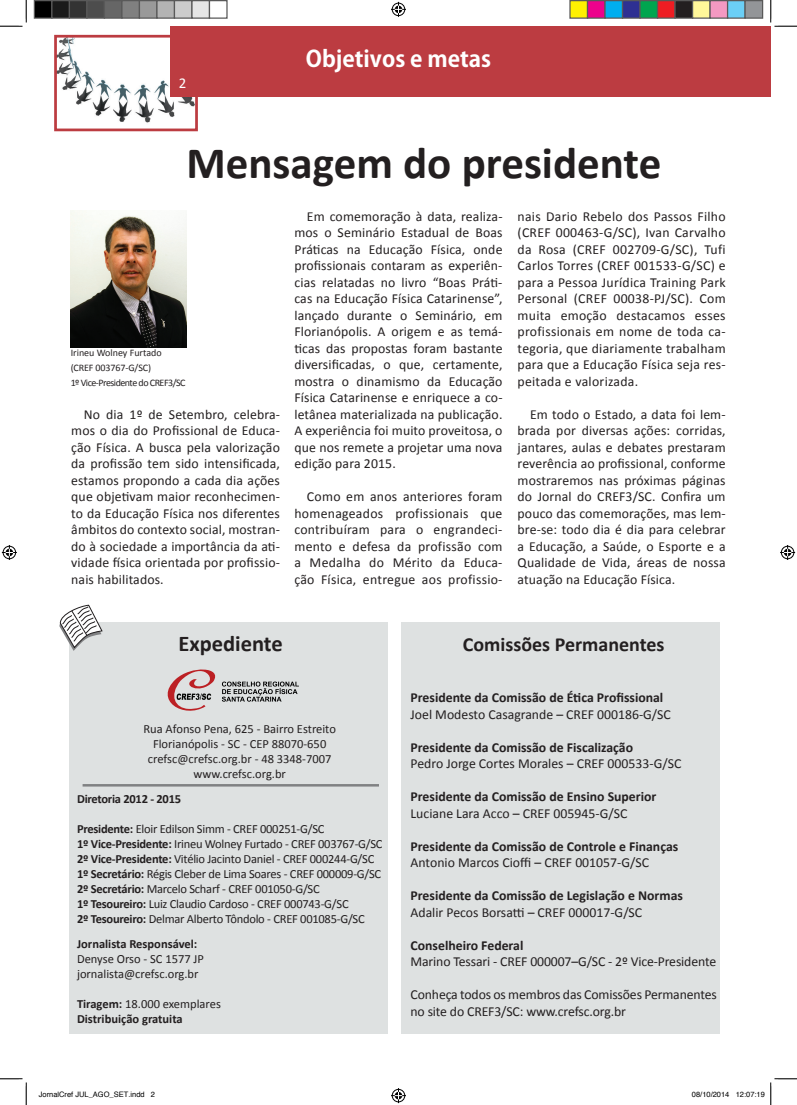
<style>
.page{position:relative;width:797px;height:1105px;background:#fff}
.page>*{position:absolute;margin:0;border:0;box-sizing:border-box;transform-origin:0 0}
.t1{font:700 45px "Calibri";color:#231f20}
.t2{font:700 22.5px "Adobe Gothic Std";color:#fff}
.t3{font:700 22.5px "Calibri";color:#231f20}
.t4{font:700 20px "Calibri";color:#231f20}
.t5{font:15px "Calibri";color:#fff}
.t6{font:13.75px/16.5px "Calibri";color:#231f20;text-align:justify}
.t7{font:700 13.75px "Calibri";color:#231f20}
.t8{font:12.5px/15px "Calibri";letter-spacing:-.02em;color:#231f20}
.t9{font:12.5px/15px "Calibri";color:#231f20}
.t10{font:700 12.5px/15px "Calibri";letter-spacing:-.01em;color:#231f20}
.t11{font:10px/15px "Calibri";letter-spacing:-.01em;color:#231f20}
.t12{font:7.5px "Helvetica";color:#000}
.s1{font-weight:700}
.s2{font-weight:400}
</style>
<div class="page">
<div style="left:70px;top:622px;width:318px;height:411px;background:#dee1e1"></div>
<div style="left:401px;top:622px;width:319px;height:411px;background:#dee1e1"></div>
<img style="left:58px;top:39px;width:136px;height:84px">
<div style="left:54px;top:35px;width:144px;height:96px;border:3px solid #bc3c41"></div>
<div style="left:170px;top:26px;width:600px;height:71px;background:#bc3c41"></div>
<svg style="left:167px;top:669px;width:132px;height:42px"></svg>
<hr style="left:83px;top:784px;width:296px;height:2px;background:#808183">
<svg style="left:59px;top:604px;width:44px;height:47px"></svg>
<img style="left:71px;top:210px;width:116px;height:138px">
<svg style="left:0;top:0;width:27px;height:27px"></svg>
<svg style="left:0;top:1078px;width:27px;height:27px"></svg>
<svg style="left:770px;top:0;width:27px;height:27px"></svg>
<svg style="left:391px;top:2px;width:15px;height:15px"></svg>
<svg style="left:391px;top:1088px;width:15px;height:15px"></svg>
<svg style="left:2px;top:545px;width:15px;height:15px"></svg>
<svg style="left:780px;top:545px;width:15px;height:15px"></svg>
<div style="left:34px;top:1px;width:18px;height:17px;background:#000"></div>
<div style="left:34px;top:0;width:18px;height:19px;border:1px solid #595959"></div>
<div style="left:52px;top:1px;width:17px;height:17px;background:#1a1a1a"></div>
<div style="left:51px;top:0;width:19px;height:19px;border:1px solid #595959"></div>
<div style="left:69px;top:1px;width:18px;height:17px;background:#333"></div>
<div style="left:69px;top:0;width:19px;height:19px;border:1px solid #595959"></div>
<div style="left:87px;top:1px;width:17px;height:17px;background:#4d4d4d"></div>
<div style="left:86px;top:0;width:19px;height:19px;border:1px solid #595959"></div>
<div style="left:104px;top:1px;width:18px;height:17px;background:#666"></div>
<div style="left:104px;top:0;width:18px;height:19px;border:1px solid #595959"></div>
<div style="left:122px;top:1px;width:17px;height:17px;background:#808080"></div>
<div style="left:121px;top:0;width:19px;height:19px;border:1px solid #595959"></div>
<div style="left:139px;top:1px;width:18px;height:17px;background:#999"></div>
<div style="left:139px;top:0;width:19px;height:19px;border:1px solid #595959"></div>
<div style="left:157px;top:1px;width:17px;height:17px;background:#b3b3b3"></div>
<div style="left:156px;top:0;width:19px;height:19px;border:1px solid #595959"></div>
<div style="left:174px;top:1px;width:18px;height:17px;background:#ccc"></div>
<div style="left:174px;top:0;width:18px;height:19px;border:1px solid #595959"></div>
<div style="left:192px;top:1px;width:17px;height:17px;background:#e6e6e6"></div>
<div style="left:191px;top:0;width:19px;height:19px;border:1px solid #595959"></div>
<div style="left:209px;top:0;width:19px;height:19px;border:1px solid #595959"></div>
<div style="left:570px;top:1px;width:17px;height:17px;background:#fff101"></div>
<div style="left:569px;top:0;width:19px;height:19px;border:1px solid #595959"></div>
<div style="left:587px;top:1px;width:18px;height:17px;background:#ed028c"></div>
<div style="left:587px;top:0;width:18px;height:19px;border:1px solid #595959"></div>
<div style="left:605px;top:1px;width:17px;height:17px;background:#00aeef"></div>
<div style="left:604px;top:0;width:19px;height:19px;border:1px solid #595959"></div>
<div style="left:622px;top:1px;width:18px;height:17px;background:#2e3092"></div>
<div style="left:622px;top:0;width:18px;height:19px;border:1px solid #595959"></div>
<div style="left:640px;top:1px;width:17px;height:17px;background:#00a54f"></div>
<div style="left:639px;top:0;width:19px;height:19px;border:1px solid #595959"></div>
<div style="left:657px;top:1px;width:18px;height:17px;background:#ee1d23"></div>
<div style="left:657px;top:0;width:18px;height:19px;border:1px solid #595959"></div>
<div style="left:675px;top:1px;width:17px;height:17px;background:#231f20"></div>
<div style="left:674px;top:0;width:19px;height:19px;border:1px solid #595959"></div>
<div style="left:692px;top:1px;width:18px;height:17px;background:#fff79a"></div>
<div style="left:692px;top:0;width:18px;height:19px;border:1px solid #595959"></div>
<div style="left:710px;top:1px;width:17px;height:17px;background:#f499c2"></div>
<div style="left:709px;top:0;width:19px;height:19px;border:1px solid #595959"></div>
<div style="left:727px;top:1px;width:18px;height:17px;background:#6bcff6"></div>
<div style="left:727px;top:0;width:18px;height:19px;border:1px solid #595959"></div>
<div style="left:745px;top:1px;width:17px;height:17px;background:#939598"></div>
<div style="left:744px;top:0;width:19px;height:19px;border:1px solid #595959"></div>
<svg style="left:770px;top:1078px;width:27px;height:27px"></svg>
<p class="t5" style="left:179px;top:74px;width:9px">2</p>
<h2 class="t2" style="left:306px;top:45px;width:187px">Objetivos e metas</h2>
<h1 class="t1" style="left:186px;top:134px;width:476px">Mensagem do presidente</h1>
<p class="t11" style="left:71px;top:345px;width:116px">Irineu Wolney Furtado (CREF 003767-G/SC)<br>1º Vice-Presidente do CREF3/SC</p>
<p class="t6" style="left:71px;top:406px;width:210px;text-indent:12px">No dia 1º de Setembro, celebra&shy;mos o dia do Profissional de Educa&shy;ção Física. A busca pela valorização da profissão tem sido intensificada, estamos propondo a cada dia ações que objetivam maior reconhecimen&shy;to da Educação Física nos diferentes âmbitos do contexto social, mostran&shy;do à sociedade a importância da ati&shy;vidade física orientada por profissio&shy;nais habilitados.</p>
<p class="t6" style="left:294px;top:208px;width:210px;text-indent:12px">Em comemoração à data, realiza&shy;mos o Seminário Estadual de Boas Práticas na Educação Física, onde profissionais contaram as experiên&shy;cias relatadas no livro “Boas Práti&shy;cas na Educação Física Catarinense”, lançado durante o Seminário, em Florianópolis. A origem e as temá&shy;ticas das propostas foram bastante diversificadas, o que, certamente, mostra o dinamismo da Educação Física Catarinense e enriquece a co&shy;letânea materializada na publicação.<br>A experiência foi muito proveitosa, o que nos remete a projetar uma nova edição para 2015.</p>
<p class="t6" style="left:294px;top:488px;width:210px;text-indent:12px">Como em anos anteriores foram homenageados profissionais que contribuíram para o engrandeci&shy;mento e defesa da profissão com a Medalha do Mérito da Educa&shy;ção Física, entregue aos profissio-</p>
<p class="t6" style="left:517px;top:208px;width:209px">nais Dario Rebelo dos Passos Filho (CREF 000463-G/SC), Ivan Carvalho da Rosa (CREF 002709-G/SC), Tufi Carlos Torres (CREF 001533-G/SC) e para a Pessoa Jurídica Training Park Personal (CREF 00038-PJ/SC). Com muita emoção destacamos esses profissionais em nome de toda ca&shy;tegoria, que diariamente trabalham para que a Educação Física seja res&shy;peitada e valorizada.</p>
<p class="t6" style="left:517px;top:406px;width:209px;text-indent:12px">Em todo o Estado, a data foi lem&shy;brada por diversas ações: corridas, jantares, aulas e debates prestaram reverência ao profissional, conforme mostraremos nas próximas páginas do Jornal do CREF3/SC. Confira um pouco das comemorações, mas lem&shy;bre-se: todo dia é dia para celebrar a Educação, a Saúde, o Esporte e a Qualidade de Vida, áreas de nossa atuação na Educação Física.</p>
<h2 class="t3" style="left:178px;top:629px;width:106px">Expediente</h2>
<p class="t9" style="left:143px;top:721px;width:194px;text-align:center">Rua Afonso Pena, 625 - Bairro Estreito<br>Florianópolis - SC - CEP 88070-650 crefsc@crefsc.org.br - 48 3348-7007 www.crefsc.org.br</p>
<p class="t10" style="left:77px;top:791px;width:106px">Diretoria 2012 - 2015</p>
<p class="t8" style="left:77px;top:821px;width:307px"><span class="s1">Presidente:</span> Eloir Edilson Simm - CREF 000251-G/SC<br><span class="s1">1º Vice-Presidente:</span> Irineu Wolney Furtado - CREF 003767-G/SC <span class="s1">2º Vice-Presidente:</span> Vitélio Jacinto Daniel - CREF 000244-G/SC <span class="s1">1º Secretário:</span> Régis Cleber de Lima Soares - CREF 000009-G/SC <span class="s1">2º Secretário:</span> Marcelo Scharf - CREF 001050-G/SC<br><span class="s1">1º Tesoureiro:</span> Luiz Claudio Cardoso - CREF 000743-G/SC<br><span class="s1">2º Tesoureiro:</span> Delmar Alberto Tôndolo - CREF 001085-G/SC</p>
<p class="t10" style="left:77px;top:936px;width:122px">Jornalista Responsável:</p>
<p class="t9" style="left:77px;top:951px;width:128px">Denyse Orso - SC 1577 JP jornalista@crefsc.org.br</p>
<p class="t10" style="left:77px;top:996px;width:145px">Tiragem: <span class="s2">18.000 exemplares<br></span>Distribuição gratuita</p>
<h3 class="t4" style="left:463px;top:632px;width:203px">Comissões Permanentes</h3>
<p class="t7" style="left:410px;top:689px;width:254px">Presidente da Comissão de Ética Profissional</p>
<p class="t6" style="left:410px;top:706px;width:262px">Joel Modesto Casagrande – CREF 000186-G/SC</p>
<p class="t7" style="left:410px;top:738px;width:224px">Presidente da Comissão de Fiscalização</p>
<p class="t6" style="left:410px;top:755px;width:272px">Pedro Jorge Cortes Morales – CREF 000533-G/SC</p>
<p class="t7" style="left:410px;top:788px;width:247px">Presidente da Comissão de Ensino Superior</p>
<p class="t6" style="left:410px;top:805px;width:218px">Luciane Lara Acco – CREF 005945-G/SC</p>
<p class="t7" style="left:410px;top:837px;width:269px">Presidente da Comissão de Controle e Finanças</p>
<p class="t6" style="left:410px;top:854px;width:240px">Antonio Marcos Cioffi – CREF 001057-G/SC</p>
<p class="t7" style="left:410px;top:887px;width:274px">Presidente da Comissão de Legislação e Normas</p>
<p class="t6" style="left:410px;top:904px;width:233px">Adalir Pecos Borsatti – CREF 000017-G/SC</p>
<p class="t7" style="left:410px;top:936px;width:114px">Conselheiro Federal</p>
<p class="t6" style="left:410px;top:953px;width:307px">Marino Tessari - CREF 000007–G/SC - 2º Vice-Presidente</p>
<p class="t6" style="left:410px;top:986px;width:308px">Conheça todos os membros das Comissões Permanentes no site do CREF3/SC: www.crefsc.org.br</p>
<p class="t12" style="left:39px;top:1090px;width:118px">JornalCref JUL_AGO_SET.indd 2</p>
<p class="t12" style="left:692px;top:1090px;width:74px">08/10/2014 12:07:19</p>
</div>
